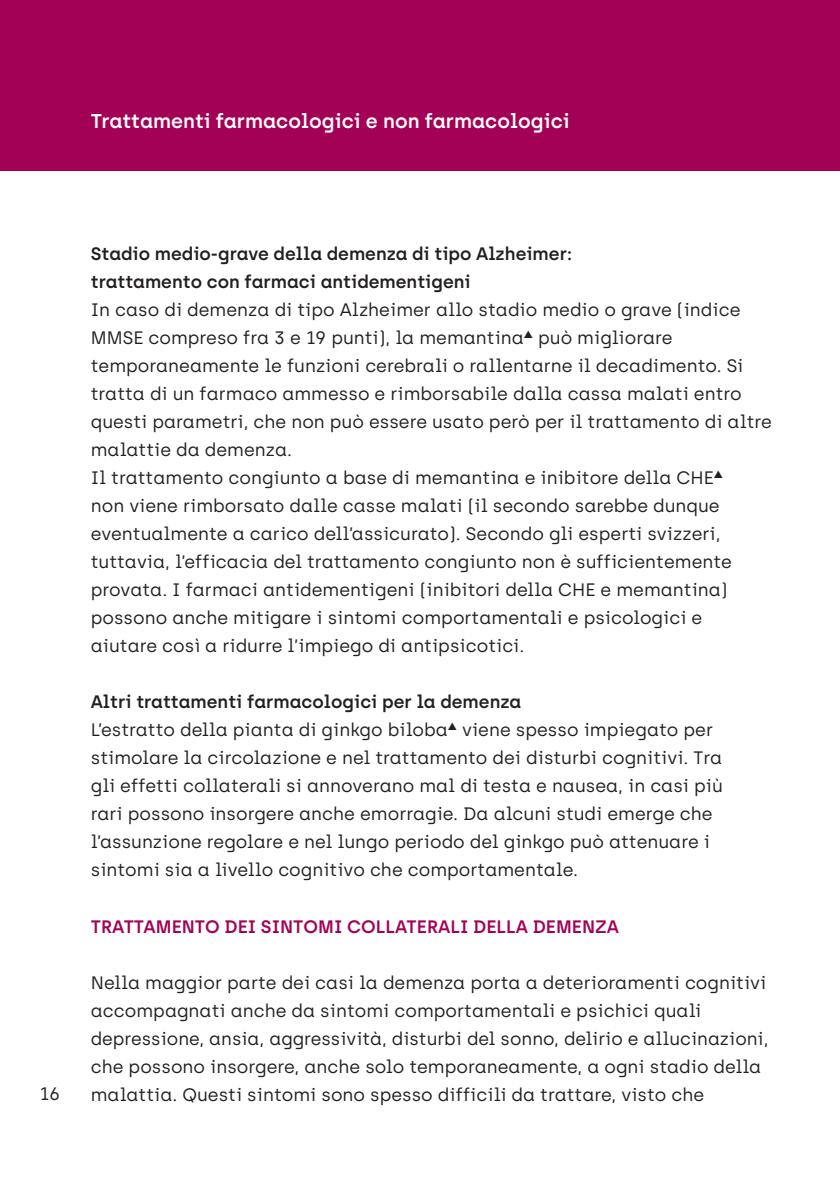
<style>
.page{position:relative;width:840px;height:1191px;background:#fff}
.page>*{position:absolute;margin:0;border:0;box-sizing:border-box;transform-origin:0 0}
.t1{font:600 20px "Archia";color:#fff}
.t2{font:18px/28px "Archia";color:#231f20}
.t3{font:600 18px/28px "Archia";color:#231f20}
.t4{font:600 18px "Archia";color:#a30155}
.s1{font-weight:600}
</style>
<div class="page">
<div style="left:0;top:0;width:839px;height:170px;background:#a30155"></div>
<p class="t1" style="left:91px;top:109px;width:480px">Trattamenti farmacologici e non farmacologici</p>
<p class="t2" style="left:40px;top:1079px;width:22px">16</p>
<p class="t3" style="left:91px;top:240px;width:482px">Stadio medio-grave della demenza di tipo Alzheimer: trattamento con farmaci antidementigeni</p>
<p class="t2" style="left:91px;top:296px;width:682px">In caso di demenza di tipo Alzheimer allo stadio medio o grave (indice MMSE compreso fra 3 e 19 punti), la memantina▲ può migliorare temporaneamente le funzioni cerebrali o rallentarne il decadimento. Si tratta di un farmaco ammesso e rimborsabile dalla cassa malati entro questi parametri, che non può essere usato però per il trattamento di altre malattie da demenza.<br>Il trattamento congiunto a base di memantina e inibitore della CHE▲<br>non viene rimborsato dalle casse malati (il secondo sarebbe dunque eventualmente a carico dell’assicurato). Secondo gli esperti svizzeri, tuttavia, l’efficacia del trattamento congiunto non è sufficientemente provata. I farmaci antidementigeni (inibitori della CHE e memantina) possono anche mitigare i sintomi comportamentali e psicologici e aiutare così a ridurre l’impiego di antipsicotici.</p>
<p class="t2" style="left:91px;top:688px;width:633px"><span class="s1">Altri trattamenti farmacologici per la demenza<br></span>L’estratto della pianta di ginkgo biloba▲ viene spesso impiegato per stimolare la circolazione e nel trattamento dei disturbi cognitivi. Tra gli effetti collaterali si annoverano mal di testa e nausea, in casi più rari possono insorgere anche emorragie. Da alcuni studi emerge che l’assunzione regolare e nel lungo periodo del ginkgo può attenuare i sintomi sia a livello cognitivo che comportamentale.</p>
<p class="t4" style="left:91px;top:915px;width:529px">TRATTAMENTO DEI SINTOMI COLLATERALI DELLA DEMENZA</p>
<p class="t2" style="left:91px;top:968px;width:678px">Nella maggior parte dei casi la demenza porta a deterioramenti cognitivi accompagnati anche da sintomi comportamentali e psichici quali depressione, ansia, aggressività, disturbi del sonno, delirio e allucinazioni, che possono insorgere, anche solo temporaneamente, a ogni stadio della malattia. Questi sintomi sono spesso difficili da trattare, visto che</p>
</div>
